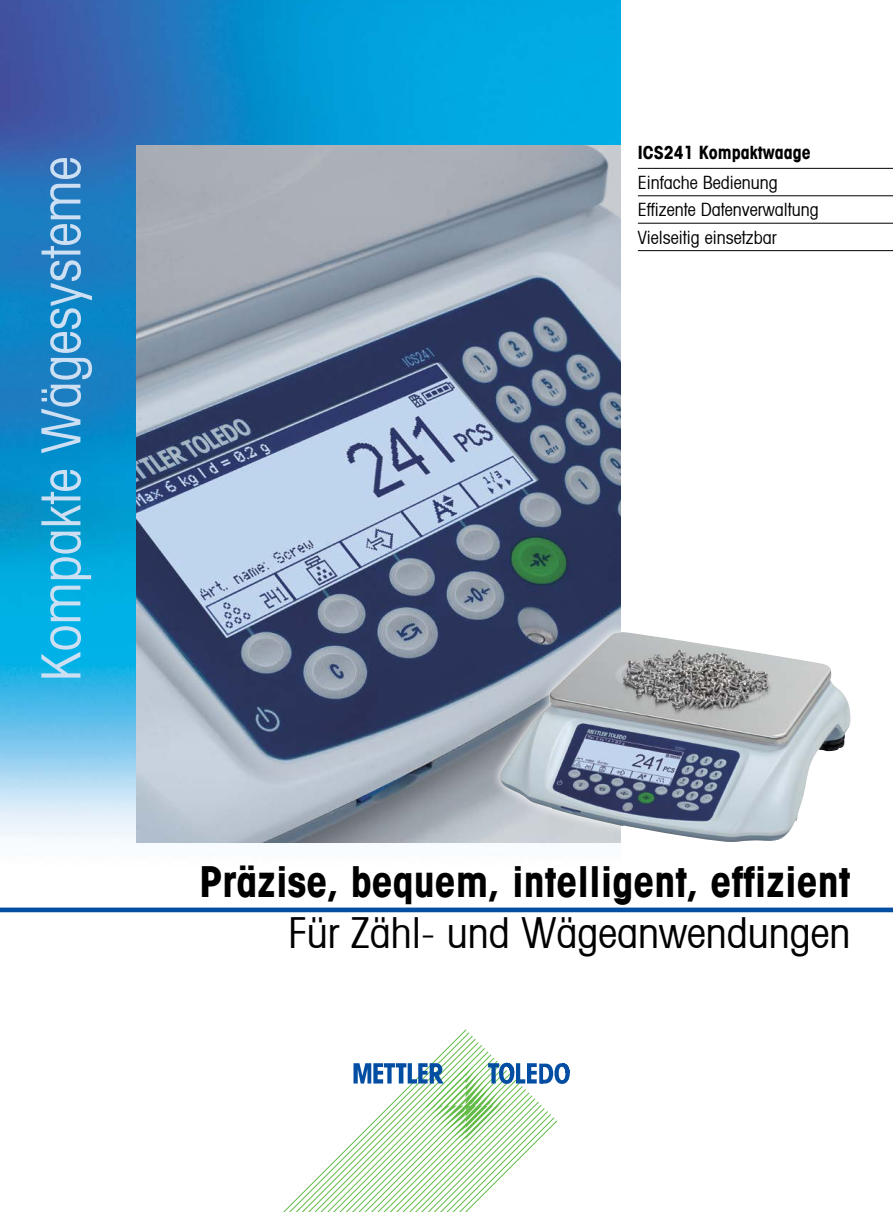
<style>
.page{position:relative;width:893px;height:1212px;background:#fff}
.page>*{position:absolute;margin:0;border:0;box-sizing:border-box;transform-origin:0 0}
.t1{font:condensed 54px "Avant Garde";color:#ccdff3}
.t2{font:700 condensed 42px "Avant Garde";color:#000}
.t3{font:condensed 42px "Avant Garde";color:#000}
.t4{font:condensed 18px/27.5px "Avant Garde";color:#000}
.t5{font:700 condensed 18px "Avant Garde";color:#000}
</style>
<div class="page">
<img style="left:0;top:0;width:621px;height:843px">
<svg style="left:283px;top:1029px;width:249px;height:183px"></svg>
<svg style="left:353px;top:1063px;width:217px;height:84px"></svg>
<div style="left:0;top:907px;width:893px;height:5px;background:#034ea2"></div>
<hr style="left:638px;top:168px;width:255px;height:1px;background:#000">
<hr style="left:638px;top:195px;width:255px;height:1px;background:#000">
<hr style="left:638px;top:223px;width:255px;height:1px;background:#000">
<hr style="left:638px;top:250px;width:255px;height:1px;background:#000">
<img style="left:136px;top:146px;width:485px;height:696px">
<svg style="left:490px;top:623px;width:361px;height:220px"></svg>
<img style="left:500px;top:632px;width:350px;height:210px">
<h1 class="t1" style="left:28px;top:681px;width:526px;rotate:-90deg">Kompakte Wägesysteme</h1>
<p class="t5" style="left:638px;top:141px;width:175px">ICS241 Kompaktwaage</p>
<p class="t4" style="left:638px;top:168px;width:182px">Einfache Bedienung<br>Effizente Datenverwaltung<br>Vielseitig einsetzbar</p>
<h2 class="t2" style="left:199px;top:854px;width:653px">Präzise, bequem, intelligent, effizient</h2>
<h2 class="t3" style="left:288px;top:906px;width:564px">Für Zähl- und Wägeanwendungen</h2>
</div>
